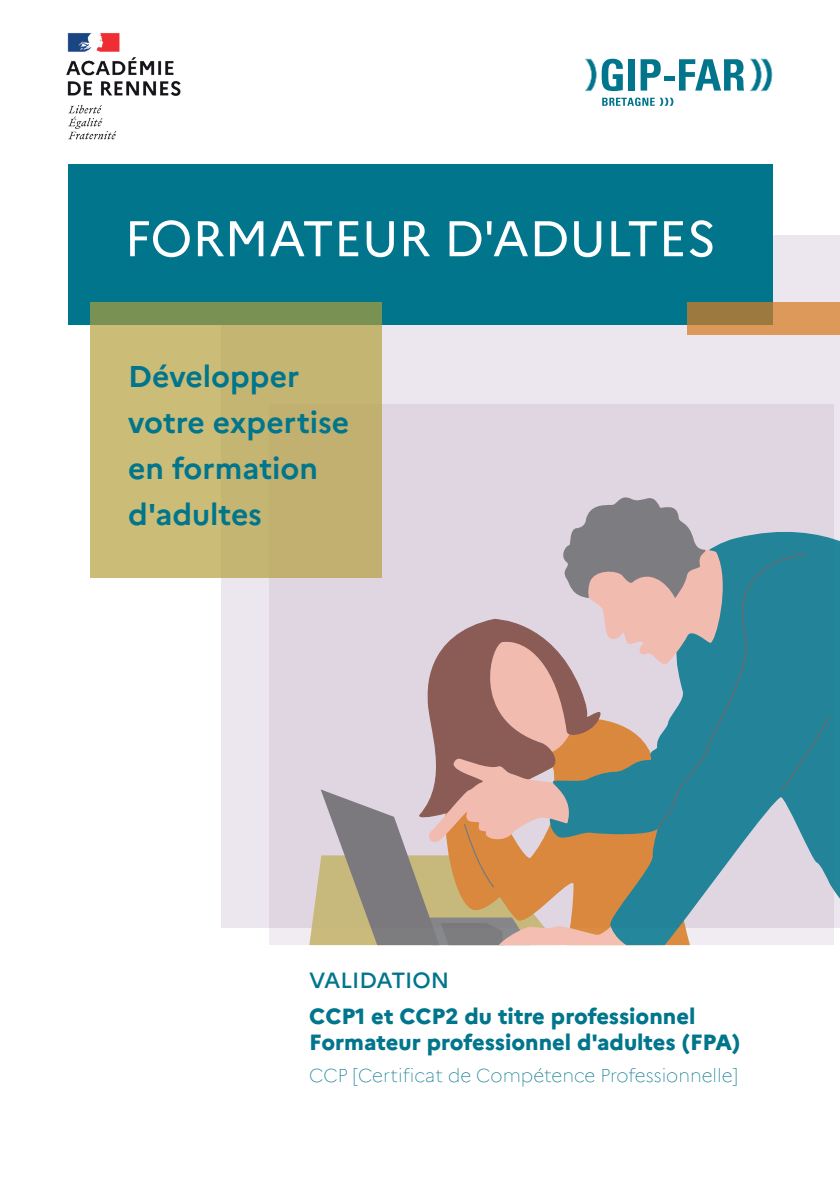
<style>
.page{position:relative;width:840px;height:1191px;background:#fff}
.page>*{position:absolute;margin:0;border:0;box-sizing:border-box;transform-origin:0 0}
.t1{font:50px "Marianne";color:#fff}
.t2{font:700 30px/46px "Marianne";color:#00758c}
.t3{font:800 22px/26px "Marianne";color:#00758c}
.t4{font:500 22px "Marianne";color:#00758c}
.t5{font:100 18.6px "Marianne";color:#00758c}
</style>
<div class="page">
<svg style="left:602px;top:98px;width:71px;height:8px"></svg>
<svg style="left:585px;top:59px;width:37px;height:32px"></svg>
<div style="left:628px;top:59px;width:6px;height:32px;background:#00758c"></div>
<svg style="left:640px;top:59px;width:20px;height:32px"></svg>
<hr style="left:663px;top:77px;width:11px;height:4px;background:#00758c">
<svg style="left:679px;top:59px;width:64px;height:32px"></svg>
<svg style="left:750px;top:59px;width:21px;height:32px"></svg>
<img style="left:66px;top:33px;width:115px;height:107px">
<svg style="left:221px;top:235px;width:618px;height:692px;background:#e5dde7"></svg>
<div style="left:68px;top:164px;width:704px;height:161px;background:#00758c"></div>
<svg style="left:90px;top:302px;width:291px;height:275px;background:#c0b471"></svg>
<svg style="left:731px;top:516px;width:108px;height:429px;background:#89b1c1"></svg>
<div style="left:731px;top:553px;width:75px;height:275px;background:#228399"></div>
<div style="left:778px;top:714px;width:51px;height:78px;background:#228399"></div>
<svg style="left:308px;top:495px;width:423px;height:451px;background:#b7aba5"></svg>
<svg style="left:686px;top:302px;width:153px;height:32px;background:#c18c4f"></svg>
<h1 class="t1" style="left:124px;top:208px;width:592px">FORMATEUR D'ADULTES</h1>
<h2 class="t2" style="left:128px;top:353px;width:222px">Développer votre expertise en formation d'adultes</h2>
<p class="t4" style="left:309px;top:966px;width:141px">VALIDATION</p>
<p class="t3" style="left:309px;top:1003px;width:432px">CCP1 et CCP2 du titre professionnel<br>Formateur professionnel d'adultes (FPA)</p>
<p class="t5" style="left:309px;top:1064px;width:429px">CCP [Certificat de Compétence Professionnelle]</p>
</div>
